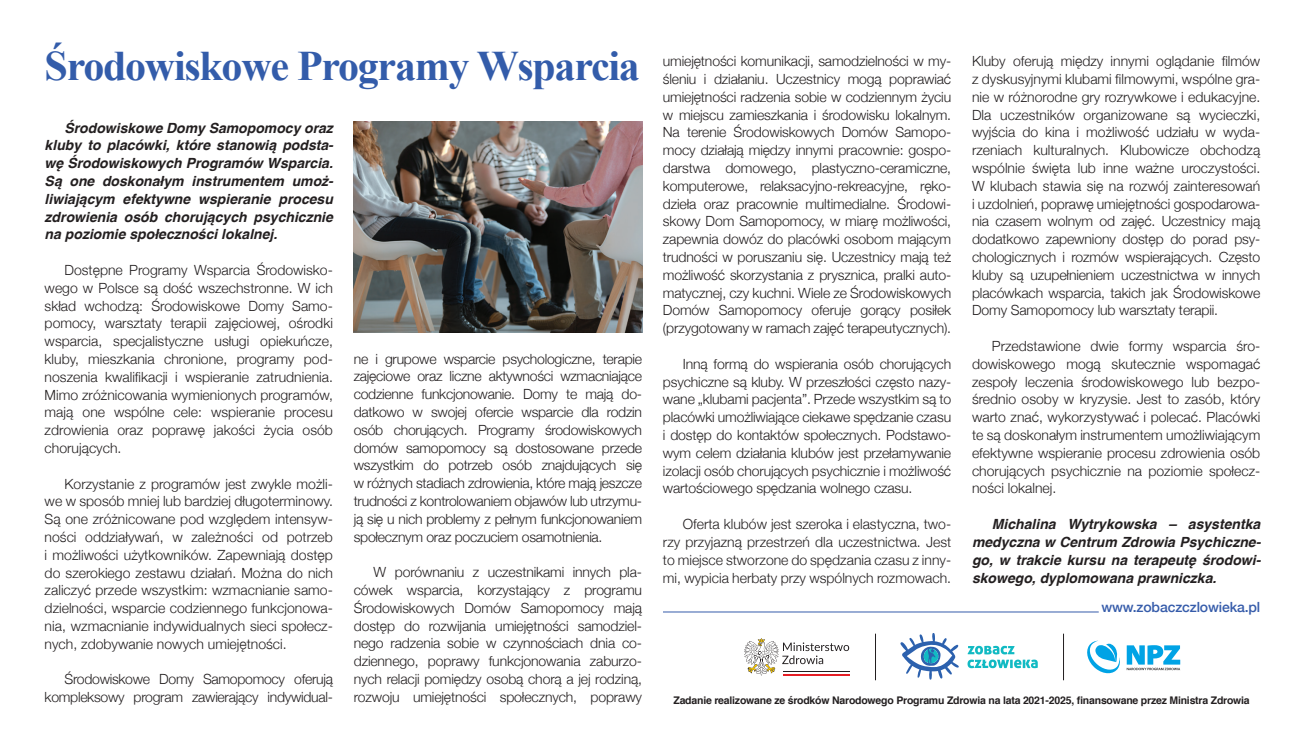
<style>
.page{position:relative;width:1305px;height:753px;background:#fff}
.page>*{position:absolute;margin:0;border:0;box-sizing:border-box;transform-origin:0 0}
.t1{font:700 42px "Times New Roman";letter-spacing:-.03em;color:#335caa}
.t2{font:300 14px/17.8px "Helvetica Neue";letter-spacing:-.01em;color:#231f20;text-align:justify}
.t3{font:italic 700 14px/17.8px "Helvetica";color:#231f20;text-align:justify}
.t4{font:500 14px "Helvetica Neue";letter-spacing:-.01em;color:#365caa}
.t5{font:700 10.5px "Helvetica";letter-spacing:-.02em;color:#231f20}
</style>
<div class="page">
<hr style="left:663px;top:611px;width:435px;height:1px;background:#365caa">
<img style="left:354px;top:122px;width:288px;height:210px">
<svg style="left:900px;top:633px;width:59px;height:46px"></svg>
<svg style="left:967px;top:645px;width:70px;height:22px"></svg>
<hr style="left:875px;top:633px;width:1px;height:46px;background:#231f20">
<hr style="left:1063px;top:633px;width:1px;height:46px;background:#231f20">
<svg style="left:1087px;top:640px;width:33px;height:32px"></svg>
<svg style="left:1126px;top:645px;width:54px;height:24px"></svg>
<hr style="left:783px;top:673px;width:67px;height:2px;background:#e61e25">
<hr style="left:783px;top:670px;width:67px;height:1px;background:#231f20">
<svg style="left:744px;top:638px;width:105px;height:37px"></svg>
<h1 class="t1" style="left:45px;top:35px;width:597px">Środowiskowe Programy Wsparcia</h1>
<p class="t3" style="left:45px;top:119px;width:290px;text-indent:20px">Środowiskowe Domy Samopomocy oraz kluby to placówki, które stanowią podsta&shy;wę Środowiskowych Programów Wsparcia.<br>Są one doskonałym instrumentem umoż&shy;liwiającym efektywne wspieranie procesu zdrowienia osób chorujących psychicznie na poziomie społeczności lokalnej.</p>
<p class="t2" style="left:45px;top:260px;width:290px;text-indent:20px">Dostępne Programy Wsparcia Środowisko&shy;wego w Polsce są dość wszechstronne. W ich skład wchodzą: Środowiskowe Domy Samo&shy;pomocy, warsztaty terapii zajęciowej, ośrodki wsparcia, specjalistyczne usługi opiekuńcze, kluby, mieszkania chronione, programy pod&shy;noszenia kwalifikacji i wspieranie zatrudnienia.<br>Mimo zróżnicowania wymienionych programów, mają one wspólne cele: wspieranie procesu zdrowienia oraz poprawę jakości życia osób chorujących.</p>
<p class="t2" style="left:45px;top:473px;width:290px;text-indent:20px">Korzystanie z programów jest zwykle możli&shy;we w sposób mniej lub bardziej długoterminowy.<br>Są one zróżnicowane pod względem intensyw&shy;ności oddziaływań, w zależności od potrzeb i możliwości użytkowników. Zapewniają dostęp do szerokiego zestawu działań. Można do nich zaliczyć przede wszystkim: wzmacnianie samo&shy;dzielności, wsparcie codziennego funkcjonowa&shy;nia, wzmacnianie indywidualnych sieci społecz&shy;nych, zdobywanie nowych umiejętności.</p>
<p class="t2" style="left:45px;top:669px;width:290px;text-align:right">Środowiskowe Domy Samopomocy oferują kompleksowy program zawierający indywidual-</p>
<p class="t2" style="left:354px;top:348px;width:290px">ne i grupowe wsparcie psychologiczne, terapie zajęciowe oraz liczne aktywności wzmacniające codzienne funkcjonowanie. Domy te mają do&shy;datkowo w swojej ofercie wsparcie dla rodzin osób chorujących. Programy środowiskowych domów samopomocy są dostosowane przede wszystkim do potrzeb osób znajdujących się w różnych stadiach zdrowienia, które mają jeszcze trudności z kontrolowaniem objawów lub utrzymu&shy;ją się u nich problemy z pełnym funkcjonowaniem społecznym oraz poczuciem osamotnienia.</p>
<p class="t2" style="left:354px;top:561px;width:290px;text-indent:20px">W porównaniu z uczestnikami innych pla&shy;cówek wsparcia, korzystający z programu Środowiskowych Domów Samopomocy mają dostęp do rozwijania umiejętności samodziel&shy;nego radzenia sobie w czynnościach dnia co&shy;dziennego, poprawy funkcjonowania zaburzo&shy;nych relacji pomiędzy osobą chorą a jej rodziną, rozwoju umiejętności społecznych, poprawy</p>
<p class="t2" style="left:663px;top:51px;width:290px">umiejętności komunikacji, samodzielności w my&shy;śleniu i działaniu. Uczestnicy mogą poprawiać umiejętności radzenia sobie w codziennym życiu w miejscu zamieszkania i środowisku lokalnym.<br>Na terenie Środowiskowych Domów Samopo&shy;mocy działają między innymi pracownie: gospo&shy;darstwa domowego, plastyczno-ceramiczne, komputerowe, relaksacyjno-rekreacyjne, ręko&shy;dzieła oraz pracownie multimedialne. Środowi&shy;skowy Dom Samopomocy, w miarę możliwości, zapewnia dowóz do placówki osobom mającym trudności w poruszaniu się. Uczestnicy mają też możliwość skorzystania z prysznica, pralki auto&shy;matycznej, czy kuchni. Wiele ze Środowiskowych Domów Samopomocy oferuje gorący posiłek (przygotowany w ramach zajęć terapeutycznych).</p>
<p class="t2" style="left:663px;top:353px;width:290px;text-indent:20px">Inną formą do wspierania osób chorujących psychiczne są kluby. W przeszłości często nazy&shy;wane „klubami pacjenta”. Przede wszystkim są to placówki umożliwiające ciekawe spędzanie czasu i dostęp do kontaktów społecznych. Podstawo&shy;wym celem działania klubów jest przełamywanie izolacji osób chorujących psychicznie i możliwość wartościowego spędzania wolnego czasu.</p>
<p class="t2" style="left:663px;top:513px;width:290px;text-indent:20px">Oferta klubów jest szeroka i elastyczna, two&shy;rzy przyjazną przestrzeń dla uczestnictwa. Jest to miejsce stworzone do spędzania czasu z inny&shy;mi, wypicia herbaty przy wspólnych rozmowach.</p>
<p class="t2" style="left:972px;top:51px;width:290px">Kluby oferują między innymi oglądanie filmów z dyskusyjnymi klubami filmowymi, wspólne gra&shy;nie w różnorodne gry rozrywkowe i edukacyjne.<br>Dla uczestników organizowane są wycieczki, wyjścia do kina i możliwość udziału w wyda&shy;rzeniach kulturalnych. Klubowicze obchodzą wspólnie święta lub inne ważne uroczystości.<br>W klubach stawia się na rozwój zainteresowań i uzdolnień, poprawę umiejętności gospodarowa&shy;nia czasem wolnym od zajęć. Uczestnicy mają dodatkowo zapewniony dostęp do porad psy&shy;chologicznych i rozmów wspierających. Często kluby są uzupełnieniem uczestnictwa w innych placówkach wsparcia, takich jak Środowiskowe Domy Samopomocy lub warsztaty terapii.</p>
<p class="t2" style="left:972px;top:336px;width:290px;text-indent:20px">Przedstawione dwie formy wsparcia śro&shy;dowiskowego mogą skutecznie wspomagać zespoły leczenia środowiskowego lub bezpo&shy;średnio osoby w kryzysie. Jest to zasób, który warto znać, wykorzystywać i polecać. Placówki te są doskonałym instrumentem umożliwiającym efektywne wspieranie procesu zdrowienia osób chorujących psychicznie na poziomie społecz&shy;ności lokalnej.</p>
<p class="t3" style="left:972px;top:515px;width:290px;text-indent:20px">Michalina Wytrykowska – asystentka medyczna w Centrum Zdrowia Psychiczne&shy;go, w trakcie kursu na terapeutę środowi&shy;skowego, dyplomowana prawniczka.</p>
<p class="t4" style="left:1101px;top:595px;width:160px">www.zobaczczlowieka.pl</p>
<p class="t5" style="left:673px;top:690px;width:578px">Zadanie realizowane ze środków Narodowego Programu Zdrowia na lata 2021-2025, finansowane przez Ministra Zdrowia</p>
</div>
